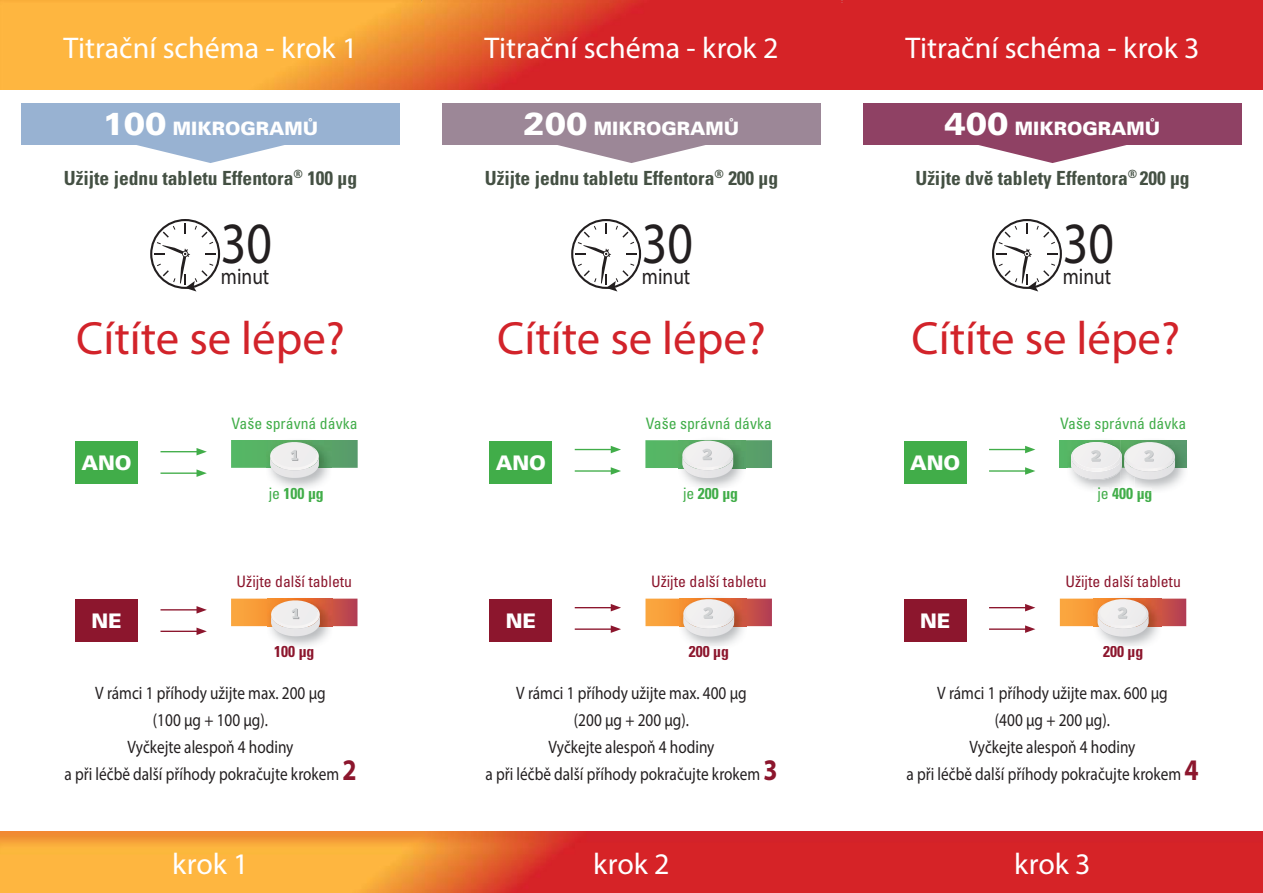
<style>
.page{position:relative;width:1263px;height:893px;background:#fff}
.page>*{position:absolute;margin:0;border:0;box-sizing:border-box;transform-origin:0 0}
.t1{font:58.65px "Myriad Pro";color:#231f20;scale:.85 1}
.t2{font:46.8px "Myriad Pro";color:#d2232a}
.t3{font:30px "Myriad Pro";color:#fff}
.t4{font:22.65px "Myriad Pro";color:#231f20;scale:.85 1}
.t5{font:900 20.1px "Univers CE";color:#fff}
.t6{font:700 condensed 19.5px "Univers CE";color:#445043}
.t7{font:900 18.45px "Univers CE";color:#fff}
.t8{font:18px/27px "Myriad Pro";color:#231f20;text-align:center;scale:.85 1}
.t9{font:condensed 15.75px "Univers CE";color:#8c162d}
.t10{font:condensed 15.75px "Univers CE";color:#41ad49}
.t11{font:700 condensed 15.75px "Univers CE";color:#41ad49}
.t12{font:700 condensed 15.75px "Univers CE";color:#8c162d}
.s1{font-size:31.95px}
.s2{font-weight:400}
.s3{color:#40ab48}
.s4{color:#41ac48}
.s5{font-weight:700;font-size:30px;color:#8c162d}
</style>
<div class="page">
<img style="left:0;top:0;width:1263px;height:3px">
<img style="left:0;top:3px;width:1263px;height:86px">
<img style="left:0;top:832px;width:1263px;height:61px">
<svg style="left:137px;top:145px;width:147px;height:18px"></svg>
<svg style="left:150px;top:219px;width:70px;height:70px"></svg>
<svg style="left:152px;top:221px;width:66px;height:66px"></svg>
<svg style="left:154px;top:223px;width:62px;height:69px"></svg>
<div style="left:75px;top:441px;width:63px;height:42px;background:#41ad49"></div>
<svg style="left:231px;top:440px;width:127px;height:38px"></svg>
<svg style="left:571px;top:219px;width:70px;height:70px"></svg>
<svg style="left:573px;top:221px;width:66px;height:66px"></svg>
<svg style="left:575px;top:223px;width:62px;height:69px"></svg>
<div style="left:489px;top:441px;width:63px;height:42px;background:#41ad49"></div>
<svg style="left:979px;top:145px;width:147px;height:18px"></svg>
<svg style="left:992px;top:219px;width:70px;height:70px"></svg>
<svg style="left:994px;top:221px;width:66px;height:66px"></svg>
<svg style="left:996px;top:223px;width:62px;height:69px"></svg>
<div style="left:904px;top:441px;width:63px;height:42px;background:#41ad49"></div>
<svg style="left:645px;top:439px;width:127px;height:40px"></svg>
<div style="left:1060px;top:440px;width:7px;height:28px;background:#55b866"></div>
<img style="left:1067px;top:440px;width:53px;height:49px">
<img style="left:1094px;top:488px;width:15px;height:1px">
<img style="left:1120px;top:440px;width:67px;height:50px">
<img style="left:1120px;top:440px;width:66px;height:28px">
<img style="left:1120px;top:488px;width:31px;height:2px">
<svg style="left:1071px;top:441px;width:105px;height:39px"></svg>
<hr style="left:160px;top:451px;width:39px;height:1px;background:#41ad49">
<svg style="left:197px;top:448px;width:10px;height:7px"></svg>
<hr style="left:160px;top:472px;width:39px;height:2px;background:#41ad49">
<svg style="left:197px;top:469px;width:10px;height:8px"></svg>
<hr style="left:575px;top:449px;width:38px;height:1px;background:#41ad49">
<svg style="left:611px;top:446px;width:10px;height:7px"></svg>
<hr style="left:575px;top:470px;width:38px;height:2px;background:#41ad49">
<svg style="left:611px;top:467px;width:10px;height:8px"></svg>
<hr style="left:989px;top:449px;width:38px;height:1px;background:#41ad49">
<svg style="left:1025px;top:446px;width:10px;height:7px"></svg>
<hr style="left:989px;top:470px;width:38px;height:2px;background:#41ad49">
<svg style="left:1025px;top:467px;width:10px;height:8px"></svg>
<div style="left:21px;top:103px;width:379px;height:42px;background:#98b2d2"></div>
<svg style="left:558px;top:145px;width:147px;height:18px"></svg>
<div style="left:442px;top:103px;width:379px;height:42px;background:#9c8797"></div>
<div style="left:863px;top:103px;width:379px;height:42px;background:#8f4164"></div>
<div style="left:75px;top:599px;width:63px;height:43px;background:#8c162d"></div>
<img style="left:267px;top:598px;width:65px;height:48px">
<svg style="left:231px;top:599px;width:126px;height:38px"></svg>
<div style="left:489px;top:599px;width:63px;height:43px;background:#8c162d"></div>
<div style="left:904px;top:599px;width:63px;height:43px;background:#8c162d"></div>
<svg style="left:645px;top:598px;width:127px;height:39px"></svg>
<svg style="left:1060px;top:598px;width:126px;height:39px"></svg>
<hr style="left:160px;top:609px;width:39px;height:1px;background:#8c162d">
<svg style="left:197px;top:606px;width:10px;height:8px"></svg>
<hr style="left:160px;top:631px;width:39px;height:1px;background:#8c162d">
<svg style="left:197px;top:628px;width:10px;height:7px"></svg>
<hr style="left:575px;top:607px;width:38px;height:1px;background:#8c162d">
<svg style="left:611px;top:604px;width:10px;height:7px"></svg>
<hr style="left:575px;top:628px;width:38px;height:2px;background:#8c162d">
<svg style="left:611px;top:625px;width:10px;height:8px"></svg>
<hr style="left:989px;top:607px;width:38px;height:1px;background:#8c162d">
<svg style="left:1025px;top:604px;width:10px;height:7px"></svg>
<hr style="left:989px;top:628px;width:38px;height:2px;background:#8c162d">
<svg style="left:1025px;top:625px;width:10px;height:8px"></svg>
<h3 class="t3" style="left:64px;top:37px;width:295px">Titrační schéma - krok 1</h3>
<h3 class="t3" style="left:484px;top:37px;width:295px">Titrační schéma - krok 2</h3>
<h3 class="t3" style="left:905px;top:37px;width:295px">Titrační schéma - krok 3</h3>
<p class="t7" style="left:103px;top:122px;width:217px"><span class="s1">100</span> MIKROGRAMŮ</p>
<p class="t7" style="left:524px;top:122px;width:217px"><span class="s1">200</span> MIKROGRAMŮ</p>
<p class="t7" style="left:945px;top:122px;width:217px"><span class="s1">400</span> MIKROGRAMŮ</p>
<p class="t6" style="left:64px;top:171px;width:295px">Užijte jednu tabletu Effentora<sup>®</sup> 100 μg</p>
<p class="t6" style="left:485px;top:171px;width:295px">Užijte jednu tabletu Effentora<sup>®</sup> 200 μg</p>
<p class="t6" style="left:915px;top:171px;width:276px">Užijte dvě tablety Effentora<sup>®</sup> 200 μg</p>
<h1 class="t1" style="left:221px;top:221px;width:62px">30</h1>
<p class="t4" style="left:221px;top:268px;width:58px">minut</p>
<h2 class="t2" style="left:76px;top:321px;width:270px">Cítíte se lépe?</h2>
<h1 class="t1" style="left:642px;top:221px;width:62px">30</h1>
<p class="t4" style="left:642px;top:268px;width:58px">minut</p>
<h2 class="t2" style="left:497px;top:321px;width:270px">Cítíte se lépe?</h2>
<h1 class="t1" style="left:1063px;top:221px;width:62px">30</h1>
<p class="t4" style="left:1063px;top:268px;width:58px">minut</p>
<h2 class="t2" style="left:911px;top:321px;width:270px">Cítíte se lépe?</h2>
<p class="t10" style="left:231px;top:418px;width:128px">Vaše správná dávka</p>
<p class="t10" style="left:646px;top:418px;width:128px">Vaše správná dávka</p>
<p class="t10" style="left:1060px;top:418px;width:128px">Vaše správná dávka</p>
<p class="t5" style="left:81px;top:455px;width:52px">ANO</p>
<p class="t5" style="left:496px;top:455px;width:52px">ANO</p>
<p class="t5" style="left:910px;top:455px;width:52px">ANO</p>
<p class="t11" style="left:269px;top:488px;width:57px"><span class="s2">je</span> 100 μg</p>
<p class="t11" style="left:683px;top:488px;width:57px"><span class="s2">je</span> <span class="s3">20</span>0 μg</p>
<p class="t11" style="left:1097px;top:488px;width:57px"><span class="s2">je</span> <span class="s4">40</span>0 μg</p>
<p class="t9" style="left:237px;top:576px;width:117px">Užijte další tabletu</p>
<p class="t9" style="left:651px;top:576px;width:117px">Užijte další tabletu</p>
<p class="t9" style="left:1065px;top:576px;width:117px">Užijte další tabletu</p>
<p class="t5" style="left:91px;top:614px;width:32px">NE</p>
<p class="t5" style="left:506px;top:614px;width:32px">NE</p>
<p class="t5" style="left:920px;top:614px;width:32px">NE</p>
<p class="t12" style="left:274px;top:646px;width:42px">100 μg</p>
<p class="t12" style="left:689px;top:646px;width:42px">200 μg</p>
<p class="t12" style="left:1103px;top:646px;width:42px">200 μg</p>
<p class="t8" style="left:64px;top:682px;width:345px">V rámci 1 příhody užijte max. 200 μg<br>(100 μg + 100 μg).<br>Vyčkejte alespoň 4 hodiny<br>a při léčbě další příhody pokračujte krokem <span class="s5">2</span></p>
<p class="t8" style="left:485px;top:682px;width:345px">V rámci 1 příhody užijte max. 400 μg<br>(200 μg + 200 μg).<br>Vyčkejte alespoň 4 hodiny<br>a při léčbě další příhody pokračujte krokem <span class="s5">3</span></p>
<p class="t8" style="left:906px;top:682px;width:345px">V rámci 1 příhody užijte max. 600 μg<br>(400 μg + 200 μg).<br>Vyčkejte alespoň 4 hodiny<br>a při léčbě další příhody pokračujte krokem <span class="s5">4</span></p>
<h3 class="t3" style="left:172px;top:852px;width:78px">krok 1</h3>
<h3 class="t3" style="left:593px;top:852px;width:78px">krok 2</h3>
<h3 class="t3" style="left:1014px;top:852px;width:78px">krok 3</h3>
</div>
